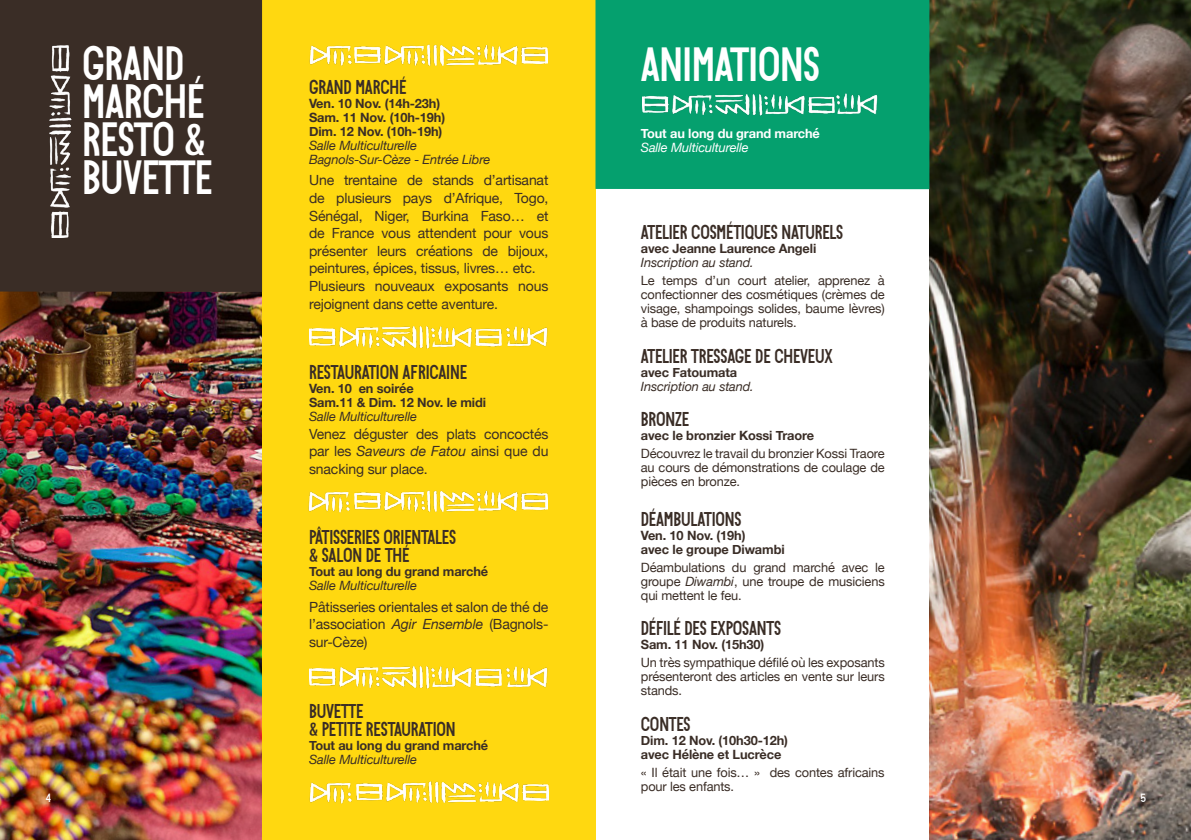
<style>
.page{position:relative;width:1191px;height:840px;background:#fff}
.page>*{position:absolute;margin:0;border:0;box-sizing:border-box;transform-origin:0 0}
.t1{font:48px/38px "Bonjour De Jong Sans";letter-spacing:-.01em;color:#fff}
.t2{font:20px/17.6px "Bonjour De Jong Sans";letter-spacing:-.01em;color:#3a2d26}
.t3{font:14px/17.6px "Helvetica Neue";letter-spacing:-.01em;color:#3a2d26;text-align:justify}
.t4{font:12.8px/14px "Helvetica Neue";letter-spacing:-.01em;color:#3a2d26;text-align:justify}
.t5{font:700 12.8px/14px "Helvetica Neue";letter-spacing:-.01em;color:#3a2d26}
.t6{font:italic 12.8px/14px "Helvetica Neue";letter-spacing:-.01em;color:#3a2d26}
.t7{font:700 12.8px "Helvetica Neue";letter-spacing:-.01em;color:#fff}
.t8{font:italic 12.8px "Helvetica Neue";letter-spacing:-.01em;color:#fff}
.t9{font:12px "Bonjour De Jong Sans";color:#fff}
.s1{font-style:italic}
</style>
<div class="page">
<img style="left:929px;top:0;width:262px;height:839px">
<img style="left:0;top:292px;width:262px;height:547px">
<div style="left:262px;top:0;width:334px;height:839px;background:#ffd810"></div>
<div style="left:0;top:0;width:262px;height:292px;background:#3a2d26"></div>
<img style="left:50px;top:45px;width:21px;height:193px">
<div style="left:595px;top:0;width:334px;height:189px;background:#05a06e"></div>
<img style="left:642px;top:94px;width:192px;height:22px">
<img style="left:837px;top:94px;width:41px;height:21px">
<img style="left:355px;top:44px;width:192px;height:22px">
<img style="left:309px;top:45px;width:42px;height:21px">
<img style="left:309px;top:326px;width:192px;height:22px">
<img style="left:506px;top:326px;width:42px;height:21px">
<img style="left:355px;top:490px;width:192px;height:21px">
<img style="left:308px;top:491px;width:42px;height:21px">
<img style="left:309px;top:666px;width:192px;height:22px">
<img style="left:506px;top:666px;width:42px;height:21px">
<img style="left:356px;top:781px;width:192px;height:21px">
<img style="left:309px;top:782px;width:42px;height:20px">
<h1 class="t1" style="left:82px;top:42px;width:132px">GRAND<br>MARCHÉ<br>RESTO &amp;<br>BUVETTE</h1>
<h1 class="t1" style="left:641px;top:43px;width:88px">ED TO</h1>
<h1 class="t1" style="left:641px;top:44px;width:181px">ANIMATIONS</h1>
<h2 class="t2" style="left:309px;top:77px;width:99px">GRAND MARCHÉ</h2>
<p class="t5" style="left:309px;top:96px;width:138px">Ven. 10 Nov. (14h-23h)<br>Sam. 11 Nov. (10h-19h)<br>Dim. 12 Nov. (10h-19h)</p>
<p class="t6" style="left:309px;top:139px;width:183px">Salle Multiculturelle<br>Bagnols-Sur-Cèze - Entrée Libre</p>
<p class="t3" style="left:309px;top:172px;width:241px;text-align:left">Une trentaine de stands d’artisanat de plusieurs pays d’Afrique, Togo, Sénégal, Niger, Burkina Faso… et de France vous attendent pour vous présenter leurs créations de bijoux, peintures, épices, tissus, livres… etc.<br>Plusieurs nouveaux exposants nous rejoignent dans cette aventure.</p>
<p class="t7" style="left:641px;top:123px;width:181px">Tout au long du grand marché</p>
<p class="t8" style="left:641px;top:138px;width:109px">Salle Multiculturelle</p>
<h2 class="t2" style="left:641px;top:222px;width:204px">ATELIER COSMÉTIQUES NATURELS</h2>
<p class="t5" style="left:641px;top:241px;width:177px">avec Jeanne Laurence Angeli</p>
<p class="t6" style="left:641px;top:256px;width:114px">Inscription au stand.</p>
<p class="t4" style="left:641px;top:274px;width:245px">Le temps d’un court atelier, apprenez à confectionner des cosmétiques (crèmes de visage, shampoings solides, baume lèvres) à base de produits naturels.</p>
<h2 class="t2" style="left:641px;top:346px;width:193px">ATELIER TRESSAGE DE CHEVEUX</h2>
<p class="t5" style="left:641px;top:365px;width:98px">avec Fatoumata</p>
<p class="t6" style="left:641px;top:379px;width:114px">Inscription au stand.</p>
<h2 class="t2" style="left:641px;top:409px;width:50px">BRONZE</h2>
<p class="t5" style="left:641px;top:429px;width:175px">avec le bronzier Kossi Traore</p>
<p class="t4" style="left:641px;top:447px;width:245px">Découvrez le travail du bronzier Kossi Traore au cours de démonstrations de coulage de pièces en bronze.</p>
<h2 class="t2" style="left:641px;top:509px;width:102px">DÉAMBULATIONS</h2>
<p class="t5" style="left:641px;top:528px;width:145px">Ven. 10 Nov. (19h)<br>avec le groupe Diwambi</p>
<p class="t4" style="left:641px;top:560px;width:245px">Déambulations du grand marché avec le groupe <span class="s1">Diwambi</span>, une troupe de musiciens qui mettent le feu.</p>
<h2 class="t2" style="left:641px;top:618px;width:142px">DÉFILÉ DES EXPOSANTS</h2>
<p class="t5" style="left:641px;top:637px;width:125px">Sam. 11 Nov. (15h30)</p>
<p class="t4" style="left:641px;top:656px;width:245px">Un très sympathique défilé où les exposants présenteront des articles en vente sur leurs stands.</p>
<h2 class="t2" style="left:641px;top:714px;width:51px">CONTES</h2>
<p class="t5" style="left:641px;top:733px;width:149px">Dim. 12 Nov. (10h30-12h) avec Hélène et Lucrèce</p>
<p class="t4" style="left:641px;top:765px;width:245px">« Il était une fois… » des contes africains pour les enfants.</p>
<h2 class="t2" style="left:309px;top:362px;width:159px">RESTAURATION AFRICAINE</h2>
<p class="t5" style="left:309px;top:381px;width:178px">Ven. 10 en soirée<br>Sam.11 &amp; Dim. 12 Nov. le midi</p>
<p class="t6" style="left:309px;top:410px;width:109px">Salle Multiculturelle</p>
<p class="t3" style="left:309px;top:425px;width:241px">Venez déguster des plats concoctés par les <span class="s1">Saveurs de Fatou</span> ainsi que du snacking sur place.</p>
<h2 class="t2" style="left:309px;top:527px;width:148px">PÂTISSERIES ORIENTALES &amp; SALON DE THÉ</h2>
<p class="t5" style="left:309px;top:564px;width:181px">Tout au long du grand marché</p>
<p class="t6" style="left:309px;top:579px;width:109px">Salle Multiculturelle</p>
<p class="t3" style="left:309px;top:598px;width:241px">Pâtisseries orientales et salon de thé de l’association <span class="s1">Agir Ensemble</span> (Bagnols&shy;sur-Cèze)</p>
<h2 class="t2" style="left:309px;top:701px;width:148px">BUVETTE<br>&amp; PETITE RESTAURATION</h2>
<p class="t5" style="left:309px;top:737px;width:181px">Tout au long du grand marché</p>
<p class="t6" style="left:309px;top:752px;width:109px">Salle Multiculturelle</p>
<p class="t9" style="left:46px;top:791px;width:7px">4</p>
<p class="t9" style="left:1140px;top:791px;width:7px">5</p>
</div>
